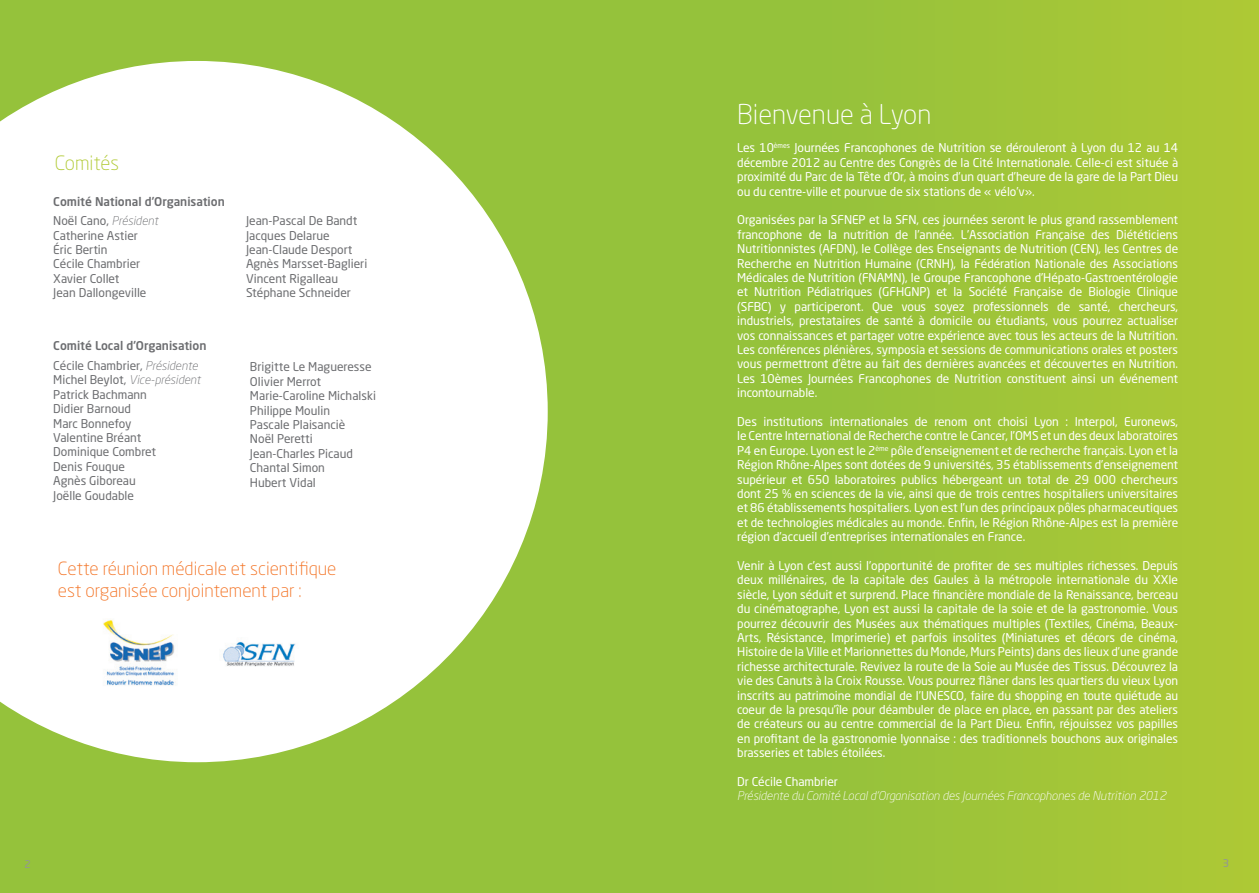
<style>
.page{position:relative;width:1259px;height:893px;background:#fff}
.page>*{position:absolute;margin:0;border:0;box-sizing:border-box;transform-origin:0 0}
.t1{font:300 27px "Neo Sans Std";color:#fff}
.t2{font:300 19.5px "Neo Sans Std";color:#b1ca35}
.t3{font:300 18px/21.6px "Neo Sans Std";color:#f37223}
.t4{font:12px/14.4px "Neo Sans Std";letter-spacing:-.005em;color:#fff;text-align:justify}
.t5{font:12px/14.4px "Neo Sans Std";color:#6c6d70}
.t6{font:500 12px/19.5px "Neo Sans Std";color:#6c6d70}
.t7{font:italic 300 12px "Neo Sans Std";letter-spacing:-.005em;color:#fff}
.t8{font:10.5px "Neo Sans Std";color:#939598}
.s1{font-weight:400}
.s2{font-weight:300;font-style:italic}
</style>
<div class="page">
<div style="left:0;top:0;width:1259px;height:893px;background:linear-gradient(to right,#8fc13c,#a3c638)"></div>
<svg style="left:0;top:61px;width:548px;height:701px"></svg>
<img style="left:220px;top:637px;width:79px;height:31px">
<img style="left:99px;top:619px;width:79px;height:68px">
<h2 class="t2" style="left:55px;top:151px;width:66px">Comités</h2>
<p class="t6" style="left:53px;top:191px;width:173px">Comité National d’Organisation<br><span class="s1">Noël Cano,</span> <span class="s2">Président</span></p>
<p class="t5" style="left:53px;top:228px;width:95px">Catherine Astier<br>Éric Bertin<br>Cécile Chambrier<br>Xavier Collet<br>Jean Dallongeville</p>
<p class="t6" style="left:53px;top:336px;width:155px">Comité Local d’Organisation<br><span class="s1">Cécile Chambrier,</span> <span class="s2">Présidente</span></p>
<p class="t5" style="left:53px;top:373px;width:149px">Michel Beylot, <span class="s2">Vice-président<br></span>Patrick Bachmann<br>Didier Barnoud<br>Marc Bonnefoy<br>Valentine Bréant<br>Dominique Combret<br>Denis Fouque<br>Agnès Giboreau<br>Joëlle Goudable</p>
<p class="t5" style="left:246px;top:213px;width:123px">Jean-Pascal De Bandt<br>Jacques Delarue<br>Jean-Claude Desport<br>Agnès Marsset-Baglieri<br>Vincent Rigalleau<br>Stéphane Schneider</p>
<p class="t5" style="left:250px;top:360px;width:127px">Brigitte Le Magueresse<br>Olivier Merrot<br>Marie-Caroline Michalski<br>Philippe Moulin<br>Pascale Plaisanciè<br>Noël Peretti<br>Jean-Charles Picaud<br>Chantal Simon<br>Hubert Vidal</p>
<h3 class="t3" style="left:58px;top:557px;width:280px">Cette réunion médicale et scientifique est organisée conjointement par :</h3>
<h1 class="t1" style="left:737px;top:98px;width:196px">Bienvenue à Lyon</h1>
<p class="t4" style="left:737px;top:141px;width:442px">Les 10<sup>èmes</sup> Journées Francophones de Nutrition se dérouleront à Lyon du 12 au 14 décembre 2012 au Centre des Congrès de la Cité Internationale. Celle-ci est située à proximité du Parc de la Tête d’Or, à moins d’un quart d’heure de la gare de la Part Dieu ou du centre-ville et pourvue de six stations de « vélo’v».</p>
<p class="t4" style="left:737px;top:213px;width:442px">Organisées par la SFNEP et la SFN, ces journées seront le plus grand rassemblement francophone de la nutrition de l’année. L’Association Française des Diététiciens Nutritionnistes (AFDN), le Collège des Enseignants de Nutrition (CEN), les Centres de Recherche en Nutrition Humaine (CRNH), la Fédération Nationale des Associations Médicales de Nutrition (FNAMN), le Groupe Francophone d’Hépato-Gastroentérologie et Nutrition Pédiatriques (GFHGNP) et la Société Française de Biologie Clinique (SFBC) y participeront. Que vous soyez professionnels de santé, chercheurs, industriels, prestataires de santé à domicile ou étudiants, vous pourrez actualiser vos connaissances et partager votre expérience avec tous les acteurs de la Nutrition.<br>Les conférences plénières, symposia et sessions de communications orales et posters vous permettront d’être au fait des dernières avancées et découvertes en Nutrition.<br>Les 10èmes Journées Francophones de Nutrition constituent ainsi un événement incontournable.</p>
<p class="t4" style="left:737px;top:414px;width:442px">Des institutions internationales de renom ont choisi Lyon : Interpol, Euronews, le Centre International de Recherche contre le Cancer, l’OMS et un des deux laboratoires P4 en Europe. Lyon est le 2<sup>ème</sup> pôle d’enseignement et de recherche français. Lyon et la Région Rhône-Alpes sont dotées de 9 universités, 35 établissements d’enseignement supérieur et 650 laboratoires publics hébergeant un total de 29 000 chercheurs dont 25 % en sciences de la vie, ainsi que de trois centres hospitaliers universitaires et 86 établissements hospitaliers. Lyon est l’un des principaux pôles pharmaceutiques et de technologies médicales au monde. Enfin, le Région Rhône-Alpes est la première région d’accueil d’entreprises internationales en France.</p>
<p class="t4" style="left:737px;top:558px;width:442px">Venir à Lyon c’est aussi l’opportunité de profiter de ses multiples richesses. Depuis deux millénaires, de la capitale des Gaules à la métropole internationale du XXIe siècle, Lyon séduit et surprend. Place financière mondiale de la Renaissance, berceau du cinématographe, Lyon est aussi la capitale de la soie et de la gastronomie. Vous pourrez découvrir des Musées aux thématiques multiples (Textiles, Cinéma, Beaux-Arts, Résistance, Imprimerie) et parfois insolites (Miniatures et décors de cinéma, Histoire de la Ville et Marionnettes du Monde, Murs Peints) dans des lieux d’une grande richesse architecturale. Revivez la route de la Soie au Musée des Tissus. Découvrez la vie des Canuts à la Croix Rousse. Vous pourrez flâner dans les quartiers du vieux Lyon inscrits au patrimoine mondial de l’UNESCO, faire du shopping en toute quiétude au coeur de la presqu’île pour déambuler de place en place, en passant par des ateliers de créateurs ou au centre commercial de la Part Dieu. Enfin, réjouissez vos papilles en profitant de la gastronomie lyonnaise : des traditionnels bouchons aux originales brasseries et tables étoilées.</p>
<p class="t4" style="left:737px;top:774px;width:102px">Dr Cécile Chambrier</p>
<p class="t7" style="left:737px;top:789px;width:430px">Présidente du Comité Local d’Organisation des Journées Francophones de Nutrition 2012</p>
<p class="t8" style="left:24px;top:857px;width:8px">2</p>
<p class="t8" style="left:1223px;top:857px;width:8px">3</p>
</div>
